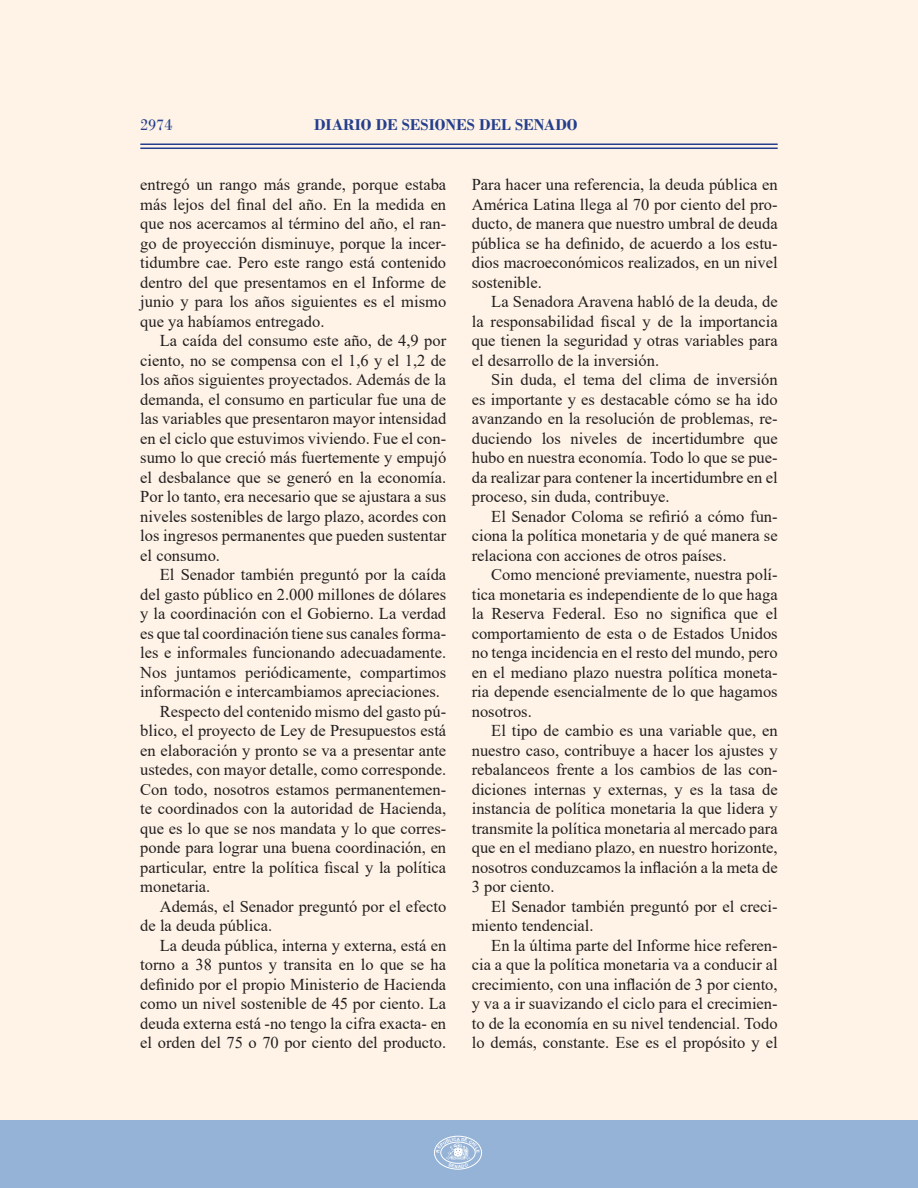
<style>
.page{position:relative;width:918px;height:1188px;background:#fff}
.page>*{position:absolute;margin:0;border:0;box-sizing:border-box;transform-origin:0 0}
.Párrafo_Texto_Sesión{font:16.5px/19.5px "Times New Roman";color:#231f20;text-align:justify}
.t1{font:700 16.5px "Bodoni";color:#253f8e}
.t2{font:16.5px "Bodoni";color:#253f8e}
.t3{font:700 4.5px "Arial";color:#fff}
</style>
<div class="page">
<div style="left:0;top:1120px;width:918px;height:68px;background:#95b3d7"></div>
<div style="left:434px;top:1136px;width:48px;height:33px;border:1px solid #fff;border-radius:50%"></div>
<hr style="left:140px;top:148px;width:638px;height:1px;background:#253f8e">
<hr style="left:140px;top:144px;width:638px;height:1px;background:#253f8e">
<svg style="left:436px;top:1137px;width:44px;height:31px"></svg>
<p class="t2" style="left:140px;top:115px;width:34px">2974</p>
<p class="t1" style="left:314px;top:114px;width:265px">DIARIO DE SESIONES DEL SENADO</p>
<p class="Párrafo_Texto_Sesión" style="left:140px;top:174px;width:307px">entregó un rango más grande, porque estaba más lejos del final del año. En la medida en que nos acercamos al término del año, el ran&shy;go de proyección disminuye, porque la incer&shy;tidumbre cae. Pero este rango está contenido dentro del que presentamos en el Informe de junio y para los años siguientes es el mismo que ya habíamos entregado.</p>
<p class="Párrafo_Texto_Sesión" style="left:140px;top:330px;width:307px;text-indent:20px">La caída del consumo este año, de 4,9 por ciento, no se compensa con el 1,6 y el 1,2 de los años siguientes proyectados. Además de la demanda, el consumo en particular fue una de las variables que presentaron mayor intensidad en el ciclo que estuvimos viviendo. Fue el con&shy;sumo lo que creció más fuertemente y empujó el desbalance que se generó en la economía.<br>Por lo tanto, era necesario que se ajustara a sus niveles sostenibles de largo plazo, acordes con los ingresos permanentes que pueden sustentar el consumo.</p>
<p class="Párrafo_Texto_Sesión" style="left:140px;top:564px;width:307px;text-indent:20px">El Senador también preguntó por la caída del gasto público en 2.000 millones de dólares y la coordinación con el Gobierno. La verdad es que tal coordinación tiene sus canales forma&shy;les e informales funcionando adecuadamente.<br>Nos juntamos periódicamente, compartimos información e intercambiamos apreciaciones.</p>
<p class="Párrafo_Texto_Sesión" style="left:140px;top:701px;width:307px;text-indent:20px">Respecto del contenido mismo del gasto pú&shy;blico, el proyecto de Ley de Presupuestos está en elaboración y pronto se va a presentar ante ustedes, con mayor detalle, como corresponde.<br>Con todo, nosotros estamos permanentemen&shy;te coordinados con la autoridad de Hacienda, que es lo que se nos mandata y lo que corres&shy;ponde para lograr una buena coordinación, en particular, entre la política fiscal y la política monetaria.</p>
<p class="Párrafo_Texto_Sesión" style="left:140px;top:896px;width:307px;text-indent:20px">Además, el Senador preguntó por el efecto de la deuda pública.</p>
<p class="Párrafo_Texto_Sesión" style="left:140px;top:935px;width:307px;text-indent:20px">La deuda pública, interna y externa, está en torno a 38 puntos y transita en lo que se ha definido por el propio Ministerio de Hacienda como un nivel sostenible de 45 por ciento. La deuda externa está -no tengo la cifra exacta- en el orden del 75 o 70 por ciento del producto.</p>
<p class="Párrafo_Texto_Sesión" style="left:472px;top:174px;width:307px">Para hacer una referencia, la deuda pública en América Latina llega al 70 por ciento del pro&shy;ducto, de manera que nuestro umbral de deuda pública se ha definido, de acuerdo a los estu&shy;dios macroeconómicos realizados, en un nivel sostenible.</p>
<p class="Párrafo_Texto_Sesión" style="left:472px;top:291px;width:307px;text-indent:20px">La Senadora Aravena habló de la deuda, de la responsabilidad fiscal y de la importancia que tienen la seguridad y otras variables para el desarrollo de la inversión.</p>
<p class="Párrafo_Texto_Sesión" style="left:472px;top:369px;width:307px;text-indent:20px">Sin duda, el tema del clima de inversión es importante y es destacable cómo se ha ido avanzando en la resolución de problemas, re&shy;duciendo los niveles de incertidumbre que hubo en nuestra economía. Todo lo que se pue&shy;da realizar para contener la incertidumbre en el proceso, sin duda, contribuye.</p>
<p class="Párrafo_Texto_Sesión" style="left:472px;top:506px;width:307px;text-indent:20px">El Senador Coloma se refirió a cómo fun&shy;ciona la política monetaria y de qué manera se relaciona con acciones de otros países.</p>
<p class="Párrafo_Texto_Sesión" style="left:472px;top:564px;width:307px;text-indent:20px">Como mencioné previamente, nuestra polí&shy;tica monetaria es independiente de lo que haga la Reserva Federal. Eso no significa que el comportamiento de esta o de Estados Unidos no tenga incidencia en el resto del mundo, pero en el mediano plazo nuestra política moneta&shy;ria depende esencialmente de lo que hagamos nosotros.</p>
<p class="Párrafo_Texto_Sesión" style="left:472px;top:720px;width:307px;text-indent:20px">El tipo de cambio es una variable que, en nuestro caso, contribuye a hacer los ajustes y rebalanceos frente a los cambios de las con&shy;diciones internas y externas, y es la tasa de instancia de política monetaria la que lidera y transmite la política monetaria al mercado para que en el mediano plazo, en nuestro horizonte, nosotros conduzcamos la inflación a la meta de 3 por ciento.</p>
<p class="Párrafo_Texto_Sesión" style="left:472px;top:896px;width:307px;text-indent:20px">El Senador también preguntó por el creci&shy;miento tendencial.</p>
<p class="Párrafo_Texto_Sesión" style="left:472px;top:935px;width:307px;text-indent:20px">En la última parte del Informe hice referen&shy;cia a que la política monetaria va a conducir al crecimiento, con una inflación de 3 por ciento, y va a ir suavizando el ciclo para el crecimien&shy;to de la economía en su nivel tendencial. Todo lo demás, constante. Ese es el propósito y el</p>
<p class="t3" style="left:457px;top:1136px;width:5px">A</p>
</div>
